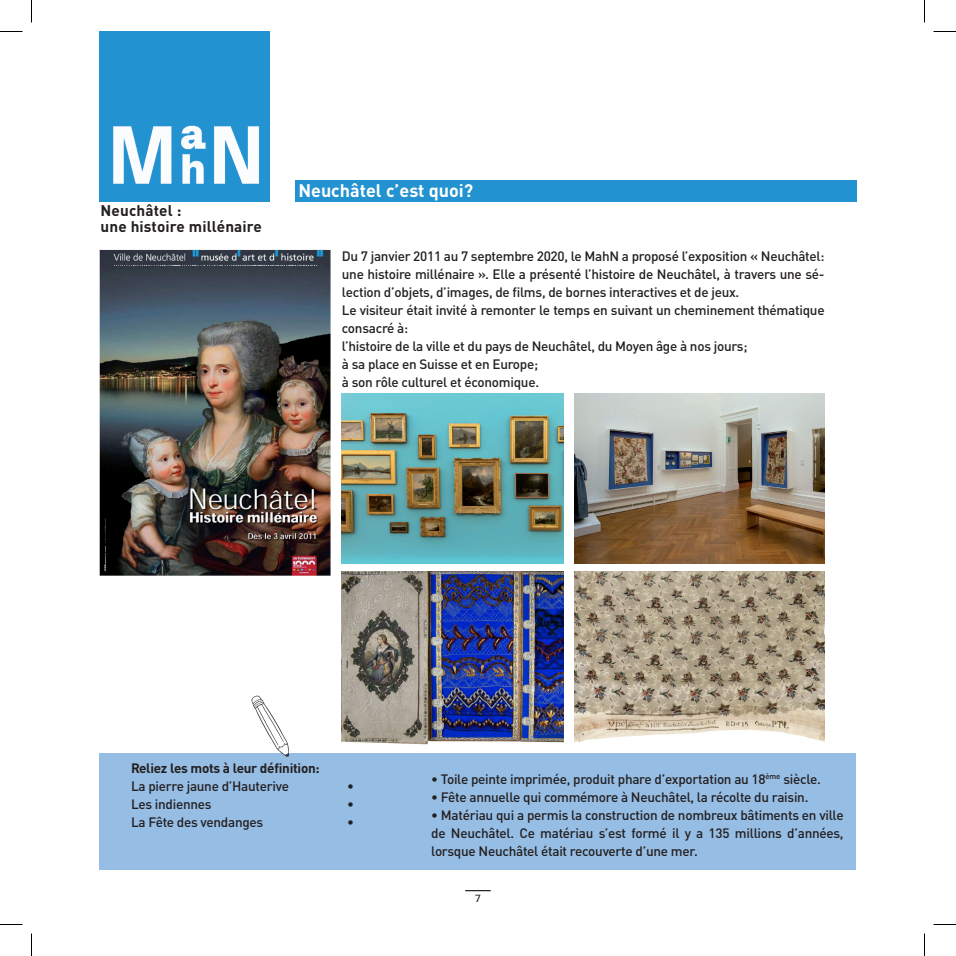
<style>
.page{position:relative;width:956px;height:956px;background:#fff}
.page>*{position:absolute;margin:0;border:0;box-sizing:border-box;transform-origin:0 0}
.t1{font:700 18px "DIN Pro";color:#fff}
.t2{font:700 15.3px "DIN Pro";letter-spacing:.01em;color:#231f20}
.t3{font:500 13.5px/18px "DIN Pro";letter-spacing:-.02em;color:#231f20;text-align:justify}
.t4{font:700 13.5px "DIN Pro";letter-spacing:-.02em;color:#231f20}
.t5{font:10.5px "Univers LT Std";color:#231f20}
</style>
<div class="page">
<svg style="left:465px;top:890px;width:26px;height:1px"></svg>
<div style="left:100px;top:754px;width:756px;height:116px;background:#96bde4"></div>
<div style="left:100px;top:32px;width:170px;height:170px;background:#2392d0"></div>
<img style="left:113px;top:125px;width:147px;height:60px">
<img style="left:342px;top:393px;width:221px;height:170px">
<img style="left:342px;top:572px;width:221px;height:173px">
<img style="left:100px;top:249px;width:230px;height:327px">
<img style="left:574px;top:393px;width:250px;height:170px">
<img style="left:574px;top:572px;width:250px;height:170px">
<svg style="left:251px;top:695px;width:38px;height:62px"></svg>
<div style="left:295px;top:180px;width:561px;height:22px;background:#2392d0"></div>
<svg style="left:0;top:31px;width:22px;height:1px"></svg>
<svg style="left:933px;top:31px;width:23px;height:1px"></svg>
<svg style="left:0;top:924px;width:22px;height:1px"></svg>
<svg style="left:933px;top:924px;width:23px;height:1px"></svg>
<svg style="left:31px;top:0;width:1px;height:23px"></svg>
<svg style="left:31px;top:933px;width:1px;height:23px"></svg>
<svg style="left:924px;top:0;width:1px;height:23px"></svg>
<svg style="left:924px;top:933px;width:1px;height:23px"></svg>
<p class="t2" style="left:101px;top:197px;width:82px">Neuchâtel :</p>
<p class="t2" style="left:101px;top:214px;width:163px">une histoire millénaire</p>
<p class="t1" style="left:298px;top:176px;width:176px">Neuchâtel c’est quoi?</p>
<p class="t3" style="left:342px;top:245px;width:484px">Du 7 janvier 2011 au 7 septembre 2020, le MahN a proposé l’exposition « Neuchâtel: une histoire millénaire ». Elle a présenté l’histoire de Neuchâtel, à travers une sé&shy;lection d’objets, d’images, de films, de bornes interactives et de jeux.</p>
<p class="t3" style="left:342px;top:299px;width:484px">Le visiteur était invité à remonter le temps en suivant un cheminement thématique consacré à:</p>
<p class="t3" style="left:342px;top:335px;width:407px">l’histoire de la ville et du pays de Neuchâtel, du Moyen âge à nos jours;</p>
<p class="t3" style="left:342px;top:353px;width:198px">à sa place en Suisse et en Europe;</p>
<p class="t3" style="left:342px;top:371px;width:199px">à son rôle culturel et économique.</p>
<p class="t4" style="left:131px;top:757px;width:190px">Reliez les mots à leur définition:</p>
<p class="t3" style="left:131px;top:776px;width:160px">La pierre jaune d’Hauterive</p>
<p class="t3" style="left:347px;top:776px;width:8px">•</p>
<p class="t3" style="left:131px;top:794px;width:82px">Les indiennes</p>
<p class="t3" style="left:347px;top:794px;width:8px">•</p>
<p class="t3" style="left:131px;top:812px;width:134px">La Fête des vendanges</p>
<p class="t3" style="left:347px;top:812px;width:8px">•</p>
<p class="t3" style="left:431px;top:768px;width:391px">• Toile peinte imprimée, produit phare d’exportation au 18<sup>ème</sup> siècle.</p>
<p class="t3" style="left:431px;top:786px;width:379px">• Fête annuelle qui commémore à Neuchâtel, la récolte du raisin.</p>
<p class="t3" style="left:431px;top:804px;width:414px">• Matériau qui a permis la construction de nombreux bâtiments en ville de Neuchâtel. Ce matériau s’est formé il y a 135 millions d’années, lorsque Neuchâtel était recouverte d’une mer.</p>
<p class="t5" style="left:475px;top:892px;width:7px">7</p>
</div>
